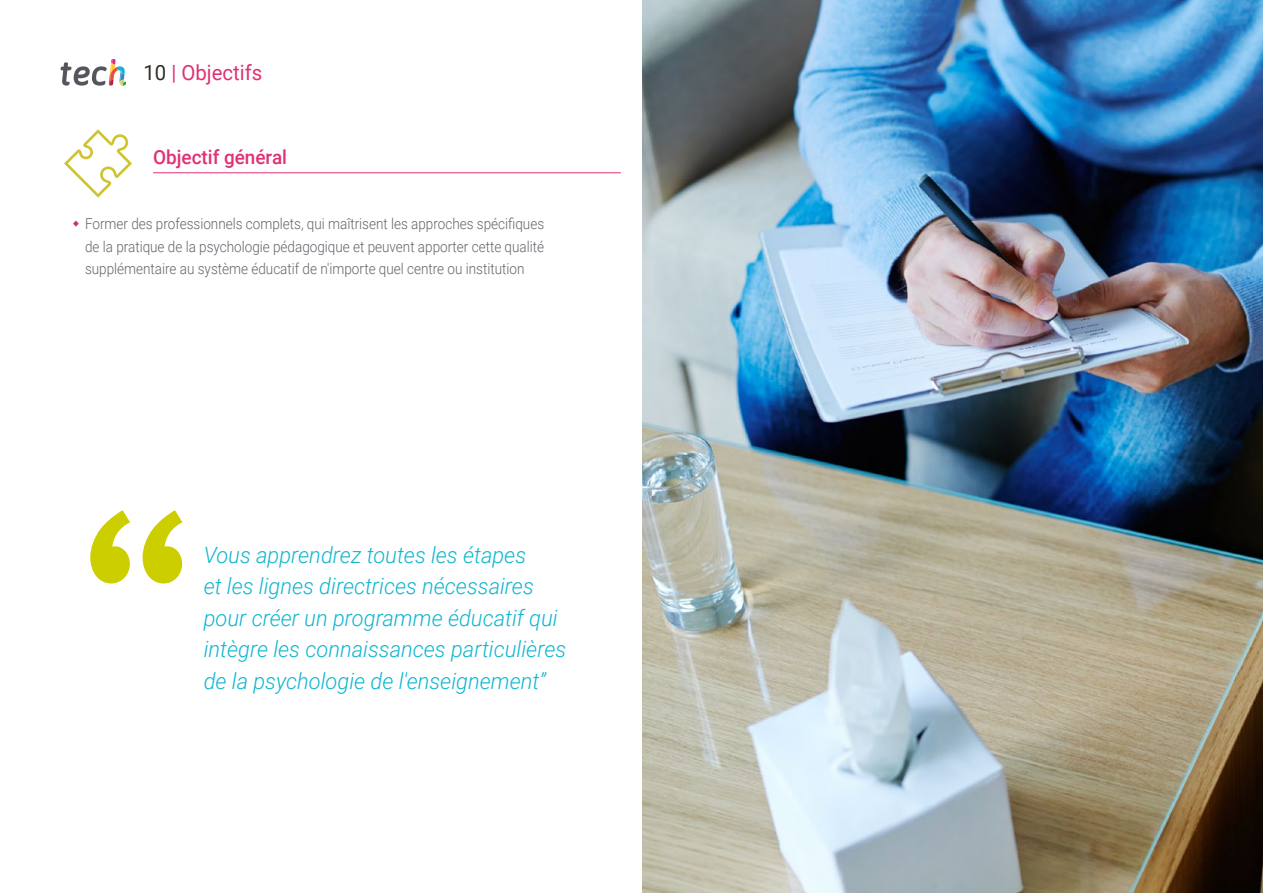
<style>
.page{position:relative;width:1263px;height:893px;background:#fff}
.page>*{position:absolute;margin:0;border:0;box-sizing:border-box;transform-origin:0 0}
.t1{font:italic 300 22.5px/31.5px "Roboto";color:#0fb6cf}
.t2{font:21px "Roboto";color:#df3174}
.t3{font:500 19.5px "Roboto";color:#df3174}
.t4{font:300 15px/22.5px "Roboto";color:#61646a;text-align:justify;scale:.9 1}
.s1{color:#312e20}
</style>
<div class="page">
<hr style="left:153px;top:172px;width:468px;height:1px;background:#df3174">
<svg style="left:64px;top:129px;width:68px;height:69px"></svg>
<svg style="left:61px;top:59px;width:65px;height:27px"></svg>
<img style="left:642px;top:0;width:621px;height:893px">
<svg style="left:90px;top:510px;width:92px;height:73px"></svg>
<h2 class="t2" style="left:144px;top:57px;width:120px"><span class="s1">10</span> | Objectifs</h2>
<h3 class="t3" style="left:153px;top:144px;width:135px">Objectif général</h3>
<p class="t4" style="left:85px;top:212px;width:512px">Former des professionnels complets, qui maîtrisent les approches spécifiques de la pratique de la psychologie pédagogique et peuvent apporter cette qualité supplémentaire au système éducatif de n'importe quel centre ou institution</p>
<h1 class="t1" style="left:204px;top:538px;width:364px">Vous apprendrez toutes les étapes<br>et les lignes directrices nécessaires pour créer un programme éducatif qui intègre les connaissances particulières de la psychologie de l'enseignement”</h1>
</div>
